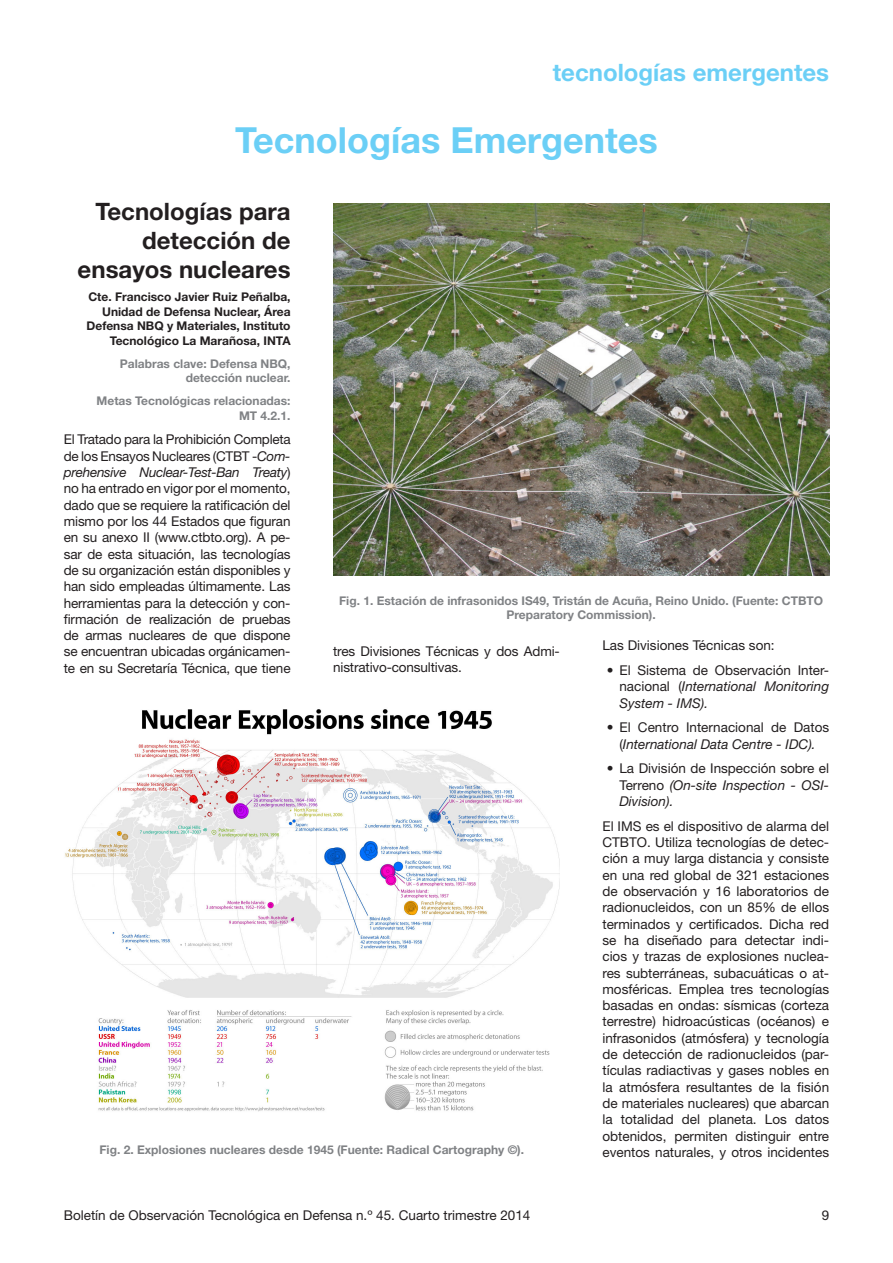
<style>
.page{position:relative;width:893px;height:1263px;background:#fff}
.page>*{position:absolute;margin:0;border:0;box-sizing:border-box;transform-origin:0 0}
.t1{font:700 36px "Helvetica Neue LT Std";color:#6bcff6}
.Titulo_articulo{font:700 24px/29px "Helvetica Neue LT Std";color:#231f20;text-align:right}
.t2{font:700 24px "Helvetica Neue LT Std";color:#6bcff6}
.Texto{font:13.5px/16.4px "Helvetica Neue LT Std";color:#231f20;text-align:justify}
.Autor_articulo{font:700 12px/14.5px "Helvetica Neue LT Std";color:#808285;text-align:right}
.Autor_articulo-2{font:700 12px/14.5px "Helvetica Neue LT Std";color:#231f20;text-align:right}
.Palabras_clave{font:700 12px/14.5px "Helvetica Neue LT Std";color:#808285;text-align:right}
.s1{font-style:italic}
</style>
<div class="page">
<img style="left:333px;top:203px;width:496px;height:372px">
<img style="left:65px;top:709px;width:495px;height:403px">
<h2 class="t2" style="left:553px;top:58px;width:278px">tecnologías emergentes</h2>
<h1 class="t1" style="left:235px;top:118px;width:424px">Tecnologías Emergentes</h1>
<p class="Titulo_articulo" style="left:78px;top:197px;width:214px">Tecnologías para detección de ensayos nucleares</p>
<p class="Autor_articulo-2" style="left:87px;top:289px;width:205px">Cte. Francisco Javier Ruiz Peñalba, Unidad de Defensa Nuclear, Área Defensa NBQ y Materiales, Instituto Tecnológico La Marañosa, INTA</p>
<p class="Autor_articulo" style="left:120px;top:356px;width:172px">Palabras clave: Defensa NBQ, detección nuclear.</p>
<p class="Palabras_clave" style="left:97px;top:393px;width:195px">Metas Tecnológicas relacionadas:<br>MT 4.2.1.</p>
<p class="Texto" style="left:64px;top:431px;width:228px">El Tratado para la Prohibición Completa de los Ensayos Nucleares (CTBT -<span class="s1">Com&shy;prehensive Nuclear-Test-Ban Treaty</span>) no ha entrado en vigor por el momento, dado que se requiere la ratificación del mismo por los 44 Estados que figuran en su anexo II (www.ctbto.org). A pe&shy;sar de esta situación, las tecnologías de su organización están disponibles y han sido empleadas últimamente. Las herramientas para la detección y con&shy;firmación de realización de pruebas de armas nucleares de que dispone se encuentran ubicadas orgánicamen&shy;te en su Secretaría Técnica, que tiene</p>
<p class="Autor_articulo" style="left:339px;top:593px;width:485px;text-align:center">Fig. 1. Estación de infrasonidos IS49, Tristán de Acuña, Reino Unido. (Fuente: CTBTO<br>Preparatory Commission).</p>
<p class="Texto" style="left:602px;top:637px;width:174px">Las Divisiones Técnicas son:</p>
<p class="Texto" style="left:619px;top:662px;width:211px;text-indent:-13px">• El Sistema de Observación Inter&shy;nacional (<span class="s1">International Monitoring System - IMS).</span></p>
<p class="Texto" style="left:607px;top:719px;width:224px;text-align:center">• El Centro Internacional de Datos (<span class="s1">International Data Centre - IDC).</span></p>
<p class="Texto" style="left:619px;top:760px;width:211px;text-indent:-13px">• La División de Inspección sobre el Terreno <span class="s1">(On-site Inspection - OSI-Division).</span></p>
<p class="Texto" style="left:602px;top:818px;width:228px">El IMS es el dispositivo de alarma del CTBTO. Utiliza tecnologías de detec&shy;ción a muy larga distancia y consiste en una red global de 321 estaciones de observación y 16 laboratorios de radionucleidos, con un 85% de ellos terminados y certificados. Dicha red se ha diseñado para detectar indi&shy;cios y trazas de explosiones nuclea&shy;res subterráneas, subacuáticas o at&shy;mosféricas. Emplea tres tecnologías basadas en ondas: sísmicas (corteza terrestre) hidroacústicas (océanos) e infrasonidos (atmósfera) y tecnología de detección de radionucleidos (par&shy;tículas radiactivas y gases nobles en la atmósfera resultantes de la fisión de materiales nucleares) que abarcan la totalidad del planeta. Los datos obtenidos, permiten distinguir entre eventos naturales, y otros incidentes</p>
<p class="Texto" style="left:333px;top:643px;width:228px">tres Divisiones Técnicas y dos Admi&shy;nistrativo-consultivas.</p>
<p class="Autor_articulo" style="left:99px;top:1142px;width:426px">Fig. 2. Explosiones nucleares desde 1945 (Fuente: Radical Cartography ©).</p>
<p class="Texto" style="left:64px;top:1207px;width:468px">Boletín de Observación Tecnológica en Defensa n.º 45. Cuarto trimestre 2014</p>
<p class="Texto" style="left:822px;top:1207px;width:9px">9</p>
</div>
